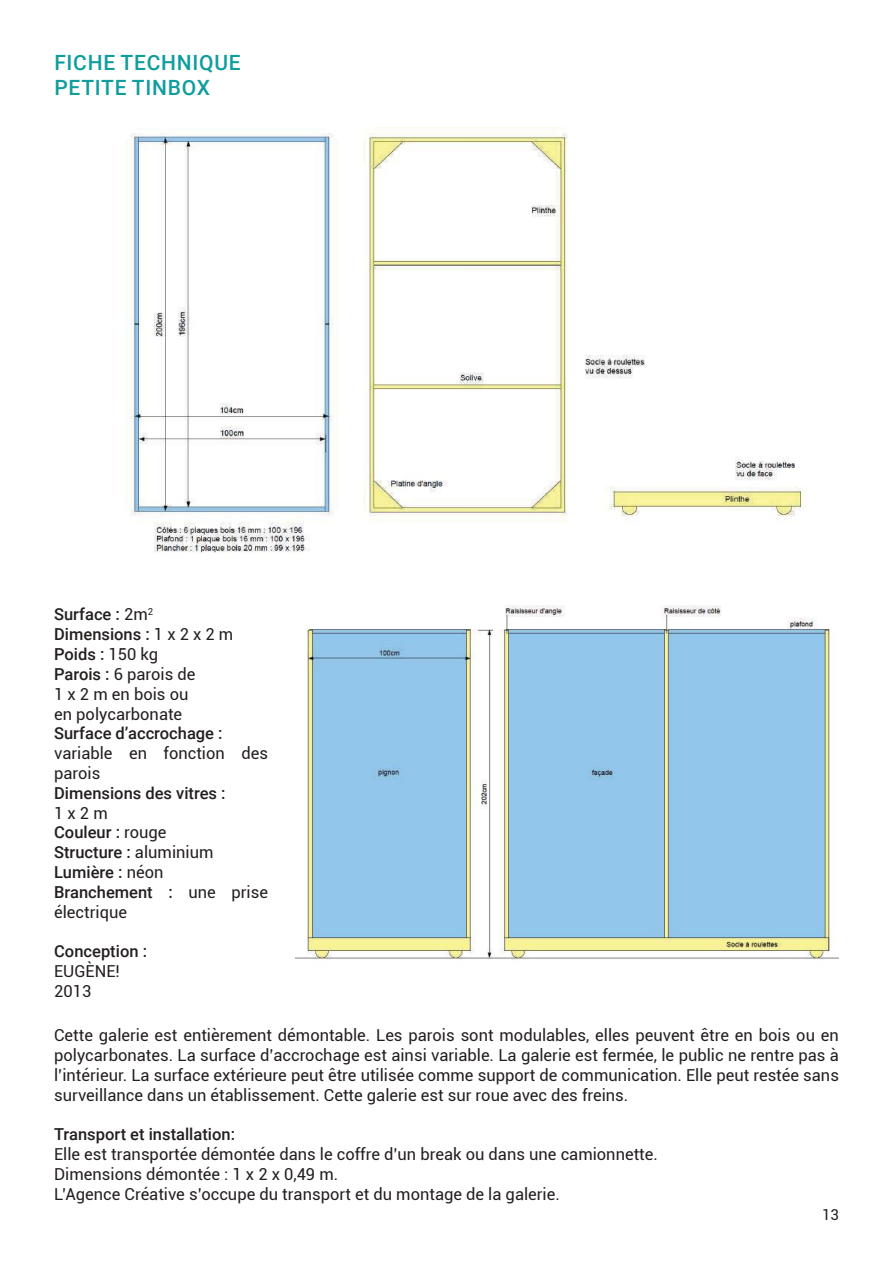
<style>
.page{position:relative;width:893px;height:1263px;background:#fff}
.page>*{position:absolute;margin:0;border:0;box-sizing:border-box;transform-origin:0 0}
.t1{font:500 21px/25.2px "Roboto";letter-spacing:.035em;color:#109d9e}
.t2{font:16.5px/19.8px "Roboto";color:#241f1f}
.t3{font:500 16.5px "Roboto";color:#241f1f}
.t4{font:15px "Roboto";color:#241f1f}
.s1{font-weight:500}
</style>
<div class="page">
<img style="left:296px;top:605px;width:543px;height:355px">
<img style="left:130px;top:128px;width:676px;height:425px">
<p class="t1" style="left:54px;top:49px;width:188px">FICHE TECHNIQUE<br>PETITE TINBOX</p>
<p class="t2" style="left:54px;top:604px;width:181px"><span class="s1">Surface :</span> 2m<sup>2<br></sup><span class="s1">Dimensions :</span> 1 x 2 x 2 m<br><span class="s1">Poids :</span> 150 kg<br><span class="s1">Parois :</span> 6 parois de<br>1 x 2 m en bois ou<br>en polycarbonate</p>
<p class="t3" style="left:54px;top:722px;width:170px">Surface d’accrochage :</p>
<p class="t2" style="left:54px;top:743px;width:215px">variable en fonction des parois</p>
<p class="t3" style="left:54px;top:781px;width:173px">Dimensions des vitres :</p>
<p class="t2" style="left:54px;top:802px;width:215px">1 x 2 m<br><span class="s1">Couleur :</span> rouge<br><span class="s1">Structure :</span> aluminium<br><span class="s1">Lumière :</span> néon<br><span class="s1">Branchement :</span> une prise électrique</p>
<p class="t3" style="left:54px;top:940px;width:94px">Conception :</p>
<p class="t2" style="left:54px;top:960px;width:67px">EUGÈNE!<br>2013</p>
<p class="t2" style="left:54px;top:1025px;width:786px;text-align:justify">Cette galerie est entièrement démontable. Les parois sont modulables, elles peuvent être en bois ou en polycarbonates. La surface d’accrochage est ainsi variable. La galerie est fermée, le public ne rentre pas à l’intérieur. La surface extérieure peut être utilisée comme support de communication. Elle peut restée sans surveillance dans un établissement. Cette galerie est sur roue avec des freins.</p>
<p class="t3" style="left:54px;top:1123px;width:182px">Transport et installation:</p>
<p class="t2" style="left:54px;top:1144px;width:605px">Elle est transportée démontée dans le coffre d’un break ou dans une camionnette.<br>Dimensions démontée : 1 x 2 x 0,49 m.<br>L’Agence Créative s’occupe du transport et du montage de la galerie.</p>
<p class="t4" style="left:822px;top:1204px;width:18px">13</p>
</div>
